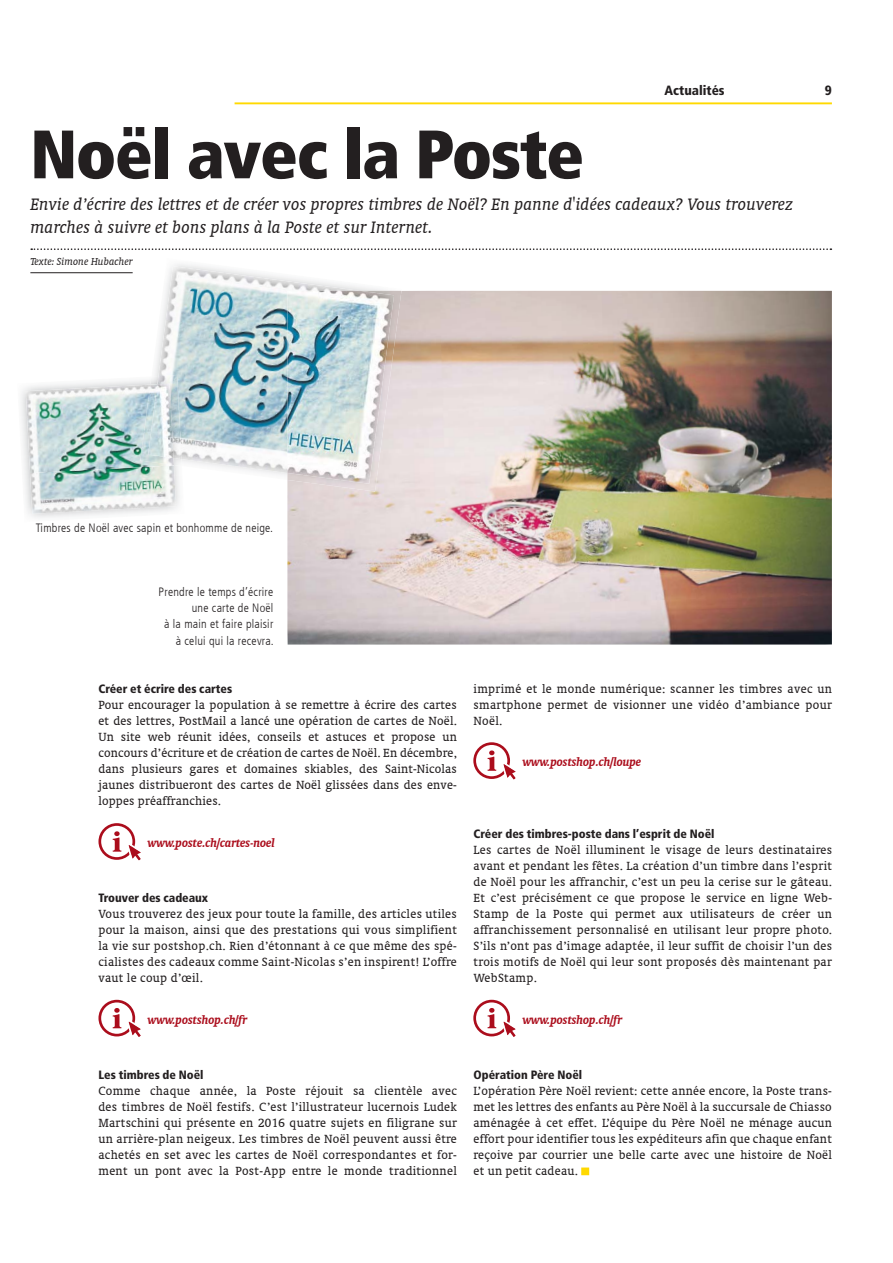
<style>
.page{position:relative;width:893px;height:1263px;background:#fff}
.page>*{position:absolute;margin:0;border:0;box-sizing:border-box;transform-origin:0 0}
.t1{font:900 condensed 68.4px "Frutiger LT Com";letter-spacing:-.02em;color:#231f20}
.t2{font:italic 18.75px/22.8px "Oranda BT";letter-spacing:.005em;color:#231f20}
.t3{font:13.35px/16px "Oranda BT";letter-spacing:.025em;color:#231f20;text-align:justify}
.t4{font:italic 700 13.35px "Oranda BT";color:#ab0d1c}
.t5{font:900 condensed 13.35px "Frutiger LT Com";color:#231f20}
.t6{font:300 condensed 12px/16px "Frutiger LT Com";letter-spacing:.02em;color:#231f20;text-align:right}
.t7{font:900 condensed 12px "Frutiger LT Com";color:#231f20}
.t8{font:italic 11.4px "Oranda BT";color:#231f20}
</style>
<div class="page">
<hr style="left:235px;top:102px;width:597px;height:2px;background:#ffd900">
<svg style="left:31px;top:248px;width:800px;height:2px"></svg>
<hr style="left:30px;top:272px;width:103px;height:1px;background:#231f20">
<img style="left:287px;top:291px;width:545px;height:354px">
<div style="left:581px;top:1168px;width:8px;height:7px;background:#ffd900"></div>
<div style="left:98px;top:823px;width:37px;height:37px;border:3px solid #ab0d1c;border-radius:50%"></div>
<svg style="left:127px;top:843px;width:14px;height:18px"></svg>
<svg style="left:113px;top:831px;width:8px;height:21px"></svg>
<div style="left:98px;top:1000px;width:37px;height:36px;border:3px solid #ab0d1c;border-radius:50%"></div>
<svg style="left:127px;top:1020px;width:14px;height:17px"></svg>
<svg style="left:113px;top:1008px;width:8px;height:20px"></svg>
<div style="left:473px;top:742px;width:37px;height:37px;border:3px solid #ab0d1c;border-radius:50%"></div>
<svg style="left:488px;top:750px;width:28px;height:30px"></svg>
<div style="left:473px;top:1000px;width:37px;height:36px;border:3px solid #ab0d1c;border-radius:50%"></div>
<svg style="left:488px;top:1008px;width:28px;height:29px"></svg>
<img style="left:154px;top:264px;width:248px;height:216px">
<img style="left:287px;top:291px;width:114px;height:200px">
<img style="left:158px;top:266px;width:202px;height:207px">
<img style="left:287px;top:291px;width:107px;height:193px">
<img style="left:21px;top:376px;width:163px;height:142px">
<img style="left:150px;top:376px;width:32px;height:90px">
<img style="left:157px;top:375px;width:25px;height:84px">
<img style="left:26px;top:385px;width:114px;height:88px">
<img style="left:30px;top:465px;width:146px;height:49px">
<img style="left:140px;top:384px;width:34px;height:81px">
<img style="left:148px;top:384px;width:26px;height:74px">
<p class="t5" style="left:664px;top:85px;width:62px">Actualités</p>
<p class="t5" style="left:825px;top:85px;width:8px">9</p>
<h1 class="t1" style="left:30px;top:127px;width:555px">Noël avec la Poste</h1>
<h2 class="t2" style="left:30px;top:193px;width:764px">Envie d’écrire des lettres et de créer vos propres timbres de Noël? En panne d'idées cadeaux? Vous trouverez marches à suivre et bons plans à la Poste et sur Internet.</h2>
<p class="t8" style="left:30px;top:255px;width:104px">Texte: Simone Hubacher</p>
<p class="t6" style="left:36px;top:521px;width:239px">Timbres de Noël avec sapin et bonhomme de neige.</p>
<p class="t6" style="left:159px;top:585px;width:117px">Prendre le temps d’écrire une carte de Noël<br>à la main et faire plaisir à celui qui la recevra.</p>
<p class="t7" style="left:98px;top:684px;width:135px">Créer et écrire des cartes</p>
<p class="t3" style="left:98px;top:697px;width:360px">Pour encourager la population à se remettre à écrire des cartes et des lettres, PostMail a lancé une opération de cartes de Noël.<br>Un site web réunit idées, conseils et astuces et propose un concours d’écriture et de création de cartes de Noël. En décembre, dans plusieurs gares et domaines skiables, des Saint-Nicolas jaunes distribueront des cartes de Noël glissées dans des enve&shy;loppes préaffranchies.</p>
<p class="t4" style="left:148px;top:835px;width:128px">www.poste.ch/cartes-noel</p>
<p class="t7" style="left:98px;top:893px;width:111px">Trouver des cadeaux</p>
<p class="t3" style="left:98px;top:906px;width:360px">Vous trouverez des jeux pour toute la famille, des articles utiles pour la maison, ainsi que des prestations qui vous simplifient la vie sur postshop.ch. Rien d’étonnant à ce que même des spé&shy;cialistes des cadeaux comme Saint-Nicolas s’en inspirent! L’offre vaut le coup d’œil.</p>
<p class="t4" style="left:148px;top:1012px;width:101px">www.postshop.ch/fr</p>
<p class="t3" style="left:473px;top:680px;width:360px">imprimé et le monde numérique: scanner les timbres avec un smartphone permet de visionner une vidéo d’ambiance pour Noël.</p>
<p class="t4" style="left:523px;top:754px;width:120px">www.postshop.ch/loupe</p>
<p class="t7" style="left:473px;top:829px;width:242px">Créer des timbres-poste dans l’esprit de Noël</p>
<p class="t3" style="left:473px;top:841px;width:360px">Les cartes de Noël illuminent le visage de leurs destinataires avant et pendant les fêtes. La création d’un timbre dans l’esprit de Noël pour les affranchir, c’est un peu la cerise sur le gâteau.<br>Et c’est précisément ce que propose le service en ligne Web-Stamp de la Poste qui permet aux utilisateurs de créer un affranchissement personnalisé en utilisant leur propre photo.<br>S’ils n’ont pas d’image adaptée, il leur suffit de choisir l’un des trois motifs de Noël qui leur sont proposés dès maintenant par WebStamp.</p>
<p class="t4" style="left:523px;top:1012px;width:101px">www.postshop.ch/fr</p>
<p class="t7" style="left:98px;top:1070px;width:107px">Les timbres de Noël</p>
<p class="t3" style="left:98px;top:1082px;width:360px">Comme chaque année, la Poste réjouit sa clientèle avec des timbres de Noël festifs. C’est l’illustrateur lucernois Ludek Martschini qui présente en 2016 quatre sujets en filigrane sur un arrière-plan neigeux. Les timbres de Noël peuvent aussi être achetés en set avec les cartes de Noël correspondantes et for&shy;ment un pont avec la Post-App entre le monde traditionnel</p>
<p class="t7" style="left:473px;top:1070px;width:110px">Opération Père Noël</p>
<p class="t3" style="left:473px;top:1082px;width:360px">L’opération Père Noël revient: cette année encore, la Poste trans&shy;met les lettres des enfants au Père Noël à la succursale de Chiasso aménagée à cet effet. L’équipe du Père Noël ne ménage aucun effort pour identifier tous les expéditeurs afin que chaque enfant reçoive par courrier une belle carte avec une histoire de Noël et un petit cadeau.</p>
</div>
